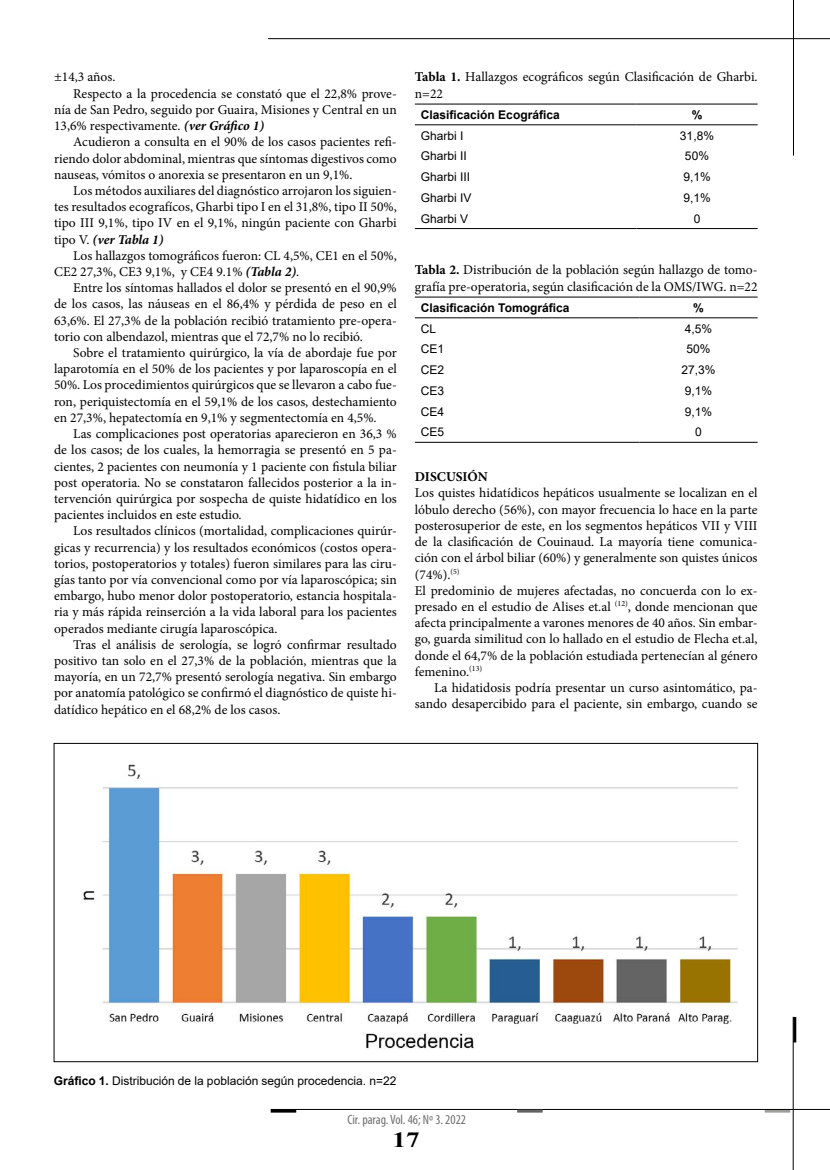
<style>
.page{position:relative;width:830px;height:1170px;background:#fff}
.page>*{position:absolute;margin:0;border:0;box-sizing:border-box;transform-origin:0 0}
.t1{font:700 21.6px "Times New Roman";color:#000;scale:1.25 1}
.t2{font:13.5px/16.2px "Minion Pro";color:#000}
.t3{font:condensed 13.5px "Myriad Pro";color:#706f6f}
.t4{font:italic 700 13.5px "Minion Pro";color:#000}
.t5{font:700 13.5px "Minion Pro";letter-spacing:-.005em;color:#000}
.t6{font:12px "Arial";color:#000}
.t7{font:700 12px "Arial";color:#000}
.s1{font-weight:700;font-style:italic}
.s2{font-weight:400;font-style:normal}
.s3{font-weight:700}
</style>
<div class="page">
<hr style="left:764px;top:1109px;width:25px;height:3px;background:#9d9d9c">
<hr style="left:270px;top:1108px;width:559px;height:1px;background:#000">
<hr style="left:270px;top:1109px;width:26px;height:3px;background:#000">
<hr style="left:517px;top:1109px;width:25px;height:3px;background:#646363">
<hr style="left:792px;top:1016px;width:1px;height:153px;background:#000">
<hr style="left:792px;top:1016px;width:3px;height:26px;background:#000">
<hr style="left:268px;top:38px;width:561px;height:1px;background:#000">
<hr style="left:792px;top:0;width:1px;height:156px;background:#000">
<svg style="left:414px;top:125px;width:343px;height:1px"></svg>
<hr style="left:414px;top:104px;width:222px;height:1px;background:#000">
<hr style="left:636px;top:104px;width:121px;height:1px;background:#000">
<hr style="left:414px;top:124px;width:222px;height:1px;background:#000">
<hr style="left:636px;top:124px;width:121px;height:1px;background:#000">
<hr style="left:414px;top:228px;width:222px;height:1px;background:#000">
<hr style="left:636px;top:228px;width:121px;height:1px;background:#000">
<svg style="left:414px;top:318px;width:343px;height:124px"></svg>
<hr style="left:414px;top:297px;width:225px;height:1px;background:#000">
<hr style="left:639px;top:297px;width:118px;height:1px;background:#000">
<hr style="left:414px;top:317px;width:225px;height:1px;background:#000">
<hr style="left:639px;top:317px;width:118px;height:1px;background:#000">
<hr style="left:414px;top:442px;width:225px;height:1px;background:#000">
<hr style="left:639px;top:442px;width:118px;height:1px;background:#000">
<img style="left:83px;top:764px;width:654px;height:285px">
<div style="left:185px;top:751px;width:441px;height:22px;background:#fff"></div>
<p class="t2" style="left:54px;top:69px;width:63px">±14,3 años.</p>
<p class="t2" style="left:73px;top:85px;width:325px">Respecto a la procedencia se constató que el 22,8% prove-</p>
<p class="t2" style="left:54px;top:101px;width:344px">nía de San Pedro, seguido por Guaira, Misiones y Central en un</p>
<p class="t2" style="left:54px;top:118px;width:211px">13,6% respectivamente. <span class="s1">(ver Gráfico 1)</span></p>
<p class="t2" style="left:73px;top:134px;width:325px">Acudieron a consulta en el 90% de los casos pacientes refi-</p>
<p class="t2" style="left:54px;top:150px;width:344px">riendo dolor abdominal, mientras que síntomas digestivos como</p>
<p class="t2" style="left:54px;top:166px;width:300px">nauseas, vómitos o anorexia se presentaron en un 9,1%.</p>
<p class="t2" style="left:73px;top:182px;width:325px">Los métodos auxiliares del diagnóstico arrojaron los siguien-</p>
<p class="t2" style="left:54px;top:199px;width:344px">tes resultados ecografícos, Gharbi tipo I en el 31,8%, tipo II 50%,</p>
<p class="t2" style="left:54px;top:215px;width:344px">tipo III 9,1%, tipo IV en el 9,1%, ningún paciente con Gharbi</p>
<p class="t4" style="left:54px;top:229px;width:111px"><span class="s2">tipo V.</span> (ver Tabla 1)</p>
<p class="t2" style="left:73px;top:247px;width:325px">Los hallazgos tomográficos fueron: CL 4,5%, CE1 en el 50%,</p>
<p class="t2" style="left:54px;top:263px;width:246px">CE2 27,3%, CE3 9,1%, y CE4 9.1% <span class="s1">(Tabla 2)</span>.</p>
<p class="t2" style="left:73px;top:280px;width:325px">Entre los síntomas hallados el dolor se presentó en el 90,9%</p>
<p class="t2" style="left:54px;top:296px;width:344px">de los casos, las náuseas en el 86,4% y pérdida de peso en el</p>
<p class="t2" style="left:54px;top:312px;width:344px">63,6%. El 27,3% de la población recibió tratamiento pre-opera-</p>
<p class="t2" style="left:54px;top:328px;width:310px">torio con albendazol, mientras que el 72,7% no lo recibió.</p>
<p class="t2" style="left:73px;top:344px;width:325px">Sobre el tratamiento quirúrgico, la vía de abordaje fue por</p>
<p class="t2" style="left:54px;top:361px;width:344px">laparotomía en el 50% de los pacientes y por laparoscopía en el</p>
<p class="t2" style="left:54px;top:377px;width:344px">50%. Los procedimientos quirúrgicos que se llevaron a cabo fue-</p>
<p class="t2" style="left:54px;top:393px;width:344px">ron, periquistectomía en el 59,1% de los casos, destechamiento</p>
<p class="t2" style="left:54px;top:409px;width:324px">en 27,3%, hepatectomía en 9,1% y segmentectomía en 4,5%.</p>
<p class="t2" style="left:73px;top:425px;width:325px">Las complicaciones post operatorias aparecieron en 36,3 %</p>
<p class="t2" style="left:54px;top:442px;width:344px">de los casos; de los cuales, la hemorragia se presentó en 5 pa-</p>
<p class="t2" style="left:54px;top:458px;width:344px">cientes, 2 pacientes con neumonía y 1 paciente con fistula biliar</p>
<p class="t2" style="left:54px;top:474px;width:344px">post operatoria. No se constataron fallecidos posterior a la in-</p>
<p class="t2" style="left:54px;top:490px;width:344px">tervención quirúrgica por sospecha de quiste hidatídico en los</p>
<p class="t2" style="left:54px;top:506px;width:189px">pacientes incluidos en este estudio.</p>
<p class="t2" style="left:73px;top:523px;width:325px">Los resultados clínicos (mortalidad, complicaciones quirúr-</p>
<p class="t2" style="left:54px;top:539px;width:344px">gicas y recurrencia) y los resultados económicos (costos opera-</p>
<p class="t2" style="left:54px;top:555px;width:344px">torios, postoperatorios y totales) fueron similares para las ciru-</p>
<p class="t2" style="left:54px;top:571px;width:344px">gías tanto por vía convencional como por vía laparoscópica; sin</p>
<p class="t2" style="left:54px;top:587px;width:344px">embargo, hubo menor dolor postoperatorio, estancia hospitala-</p>
<p class="t2" style="left:54px;top:604px;width:344px">ria y más rápida reinserción a la vida laboral para los pacientes</p>
<p class="t2" style="left:54px;top:620px;width:225px">operados mediante cirugía laparoscópica.</p>
<p class="t2" style="left:73px;top:636px;width:325px">Tras el análisis de serología, se logró confirmar resultado</p>
<p class="t2" style="left:54px;top:652px;width:344px">positivo tan solo en el 27,3% de la población, mientras que la</p>
<p class="t2" style="left:54px;top:668px;width:344px">mayoría, en un 72,7% presentó serología negativa. Sin embargo</p>
<p class="t2" style="left:54px;top:685px;width:344px">por anatomía patológico se confirmó el diagnóstico de quiste hi-</p>
<p class="t2" style="left:54px;top:701px;width:228px">datídico hepático en el 68,2% de los casos.</p>
<p class="t2" style="left:414px;top:69px;width:344px"><span class="s3">Tabla 1.</span> Hallazgos ecográficos según Clasificación de Gharbi. n=22</p>
<p class="t7" style="left:420px;top:106px;width:140px">Clasificación Ecográfica</p>
<p class="t7" style="left:691px;top:106px;width:12px">%</p>
<p class="t6" style="left:420px;top:127px;width:44px">Gharbi I</p>
<p class="t6" style="left:679px;top:127px;width:36px">31,8%</p>
<p class="t6" style="left:420px;top:148px;width:48px">Gharbi II</p>
<p class="t6" style="left:684px;top:148px;width:26px">50%</p>
<p class="t6" style="left:420px;top:168px;width:51px">Gharbi III</p>
<p class="t6" style="left:683px;top:168px;width:29px">9,1%</p>
<p class="t6" style="left:420px;top:189px;width:52px">Gharbi IV</p>
<p class="t6" style="left:683px;top:189px;width:29px">9,1%</p>
<p class="t6" style="left:420px;top:210px;width:49px">Gharbi V</p>
<p class="t6" style="left:693px;top:210px;width:8px">0</p>
<p class="t2" style="left:414px;top:262px;width:344px"><span class="s3">Tabla 2.</span> Distribución de la población según hallazgo de tomo&shy;grafía pre-operatoria, según clasificación de la OMS/IWG. n=22</p>
<p class="t7" style="left:420px;top:299px;width:150px">Clasificación Tomográfica</p>
<p class="t7" style="left:693px;top:299px;width:12px">%</p>
<p class="t6" style="left:420px;top:320px;width:17px">CL</p>
<p class="t6" style="left:684px;top:320px;width:29px">4,5%</p>
<p class="t6" style="left:420px;top:341px;width:25px">CE1</p>
<p class="t6" style="left:686px;top:341px;width:26px">50%</p>
<p class="t6" style="left:420px;top:361px;width:25px">CE2</p>
<p class="t6" style="left:681px;top:361px;width:36px">27,3%</p>
<p class="t6" style="left:420px;top:382px;width:25px">CE3</p>
<p class="t6" style="left:684px;top:382px;width:29px">9,1%</p>
<p class="t6" style="left:420px;top:403px;width:25px">CE4</p>
<p class="t6" style="left:684px;top:403px;width:29px">9,1%</p>
<p class="t6" style="left:420px;top:424px;width:25px">CE5</p>
<p class="t6" style="left:695px;top:424px;width:8px">0</p>
<p class="t5" style="left:414px;top:467px;width:74px">DISCUSIÓN</p>
<p class="t2" style="left:414px;top:485px;width:344px">Los quistes hidatídicos hepáticos usualmente se localizan en el lóbulo derecho (56%), con mayor frecuencia lo hace en la parte posterosuperior de este, en los segmentos hepáticos VII y VIII de la clasificación de Couinaud. La mayoría tiene comunica&shy;ción con el árbol biliar (60%) y generalmente son quistes únicos (74%).<sup>(5)<br></sup>El predominio de mujeres afectadas, no concuerda con lo ex&shy;presado en el estudio de Alises et.al <sup>(12)</sup>, donde mencionan que afecta principalmente a varones menores de 40 años. Sin embar&shy;go, guarda similitud con lo hallado en el estudio de Flecha et.al, donde el 64,7% de la población estudiada pertenecían al género femenino.<sup>(13)</sup></p>
<p class="t2" style="left:414px;top:679px;width:344px;text-align:right">La hidatidosis podría presentar un curso asintomático, pa&shy;sando desapercibido para el paciente, sin embargo, cuando se</p>
<p class="t6" style="left:54px;top:1072px;width:344px"><span class="s3">Gráfico 1.</span> Distribución de la población según procedencia. n=22</p>
<p class="t3" style="left:347px;top:1110px;width:120px">Cir. parag. Vol. 46; Nº 3. 2022</p>
<h1 class="t1" style="left:392px;top:1124px;width:23px">17</h1>
</div>
